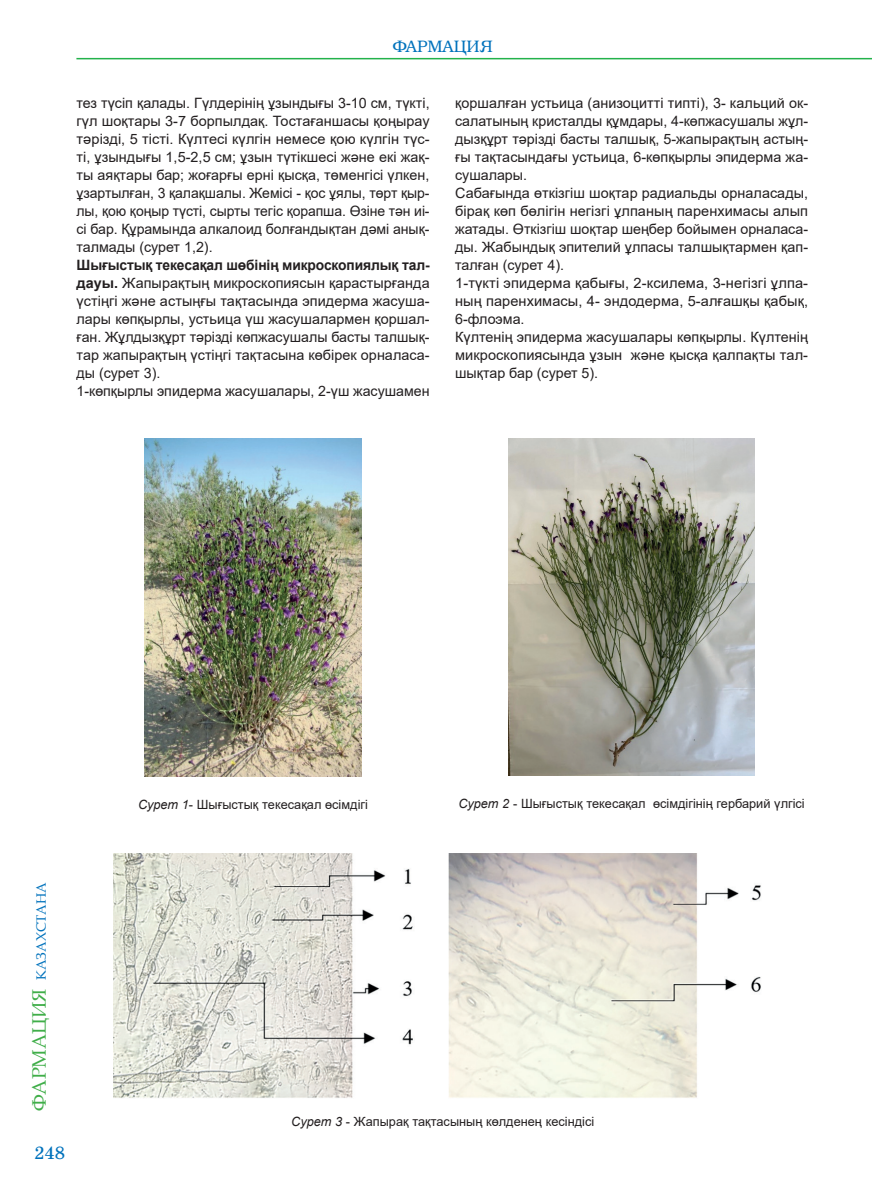
<style>
.page{position:relative;width:872px;height:1187px;background:#fff}
.page>*{position:absolute;margin:0;border:0;box-sizing:border-box;transform-origin:0 0}
.t1{font:18px "DS School";color:#0072bc}
.t2{font:16.5px "K Bookman";color:#0072bc}
.t3{font:14.25px/18px "Arial";color:#231f20}
.t4{font:13.5px "Book Antiqua";color:#0072bc}
.t5{font:12.75px "Arial";color:#231f20}
.s1{font-weight:700}
.s2{font-size:19.5px;color:#40ae49}
.s3{font-style:italic}
</style>
<div class="page">
<hr style="left:76px;top:58px;width:796px;height:1px;background:#23b24b">
<img style="left:144px;top:438px;width:218px;height:338px">
<img style="left:508px;top:438px;width:246px;height:337px">
<img style="left:113px;top:853px;width:648px;height:245px">
<p class="t2" style="left:392px;top:36px;width:101px">ФАРМАЦИЯ</p>
<p class="t3" style="left:77px;top:94px;width:355px;text-align:justify">тез түсіп қалады. Гүлдерінің ұзындығы 3-10 см, түкті, гүл шоқтары 3-7 борпылдақ. Тостағаншасы қоңырау тәрізді, 5 тісті. Күлтесі күлгін немесе қою күлгін түс&shy;ті, ұзындығы 1,5-2,5 см; ұзын түтікшесі және екі жақ&shy;ты аяқтары бар; жоғарғы ерні қысқа, төменгісі үлкен, ұзартылған, 3 қалақшалы. Жемісі - қос ұялы, төрт қыр&shy;лы, қою қоңыр түсті, сырты тегіс қорапша. Өзіне тән иі&shy;сі бар. Құрамында алкалоид болғандықтан дәмі анық&shy;талмады (сурет 1,2).</p>
<p class="t3" style="left:77px;top:256px;width:355px"><span class="s1">Шығыстық текесақал шөбінің микроскопиялық тал&shy;дауы.</span> Жапырақтың микроскопиясын қарастырғанда үстіңгі және астыңғы тақтасында эпидерма жасуша&shy;лары көпқырлы, устьица үш жасушалармен қоршал&shy;ған. Жұлдызқұрт тәрізді көпжасушалы басты талшық&shy;тар жапырақтың үстіңгі тақтасына көбірек орналаса&shy;ды (сурет 3).<br>1-көпқырлы эпидерма жасушалары, 2-үш жасушамен</p>
<p class="t3" style="left:455px;top:94px;width:354px">қоршалған устьица (анизоцитті типті), 3- кальций ок&shy;салатының кристалды құмдары, 4-көпжасушалы жұл&shy;дызқұрт тәрізді басты талшық, 5-жапырақтың астың&shy;ғы тақтасындағы устьица, 6-көпқырлы эпидерма жа&shy;сушалары.<br>Сабағында өткізгіш шоқтар радиальды орналасады, бірақ көп бөлігін негізгі ұлпаның паренхимасы алып жатады. Өткізгіш шоқтар шеңбер бойымен орналаса&shy;ды. Жабындық эпителий ұлпасы талшықтармен қап&shy;талған (сурет 4).<br>1-түкті эпидерма қабығы, 2-ксилема, 3-негізгі ұлпа&shy;ның паренхимасы, 4- эндодерма, 5-алғашқы қабық, 6-флоэма.<br>Күлтенің эпидерма жасушалары көпқырлы. Күлтенің микроскопиясында ұзын және қысқа қалпақты тал&shy;шықтар бар (сурет 5).</p>
<p class="t4" style="left:32px;top:1111px;width:230px;rotate:-90deg"><span class="s2">ФАРМАЦИЯ</span> КАЗАХСТАНА</p>
<p class="t1" style="left:34px;top:1142px;width:33px">248</p>
<p class="t5" style="left:138px;top:795px;width:231px"><span class="s3">Сурет 1</span>- Шығыстық текесақал өсімдігі</p>
<p class="t5" style="left:458px;top:794px;width:348px"><span class="s3">Сурет 2</span> - Шығыстық текесақал өсімдігінің гербарий үлгісі</p>
<p class="t5" style="left:291px;top:1112px;width:304px"><span class="s3">Сурет 3</span> - Жапырақ тақтасының көлденең кесіндісі</p>
</div>
